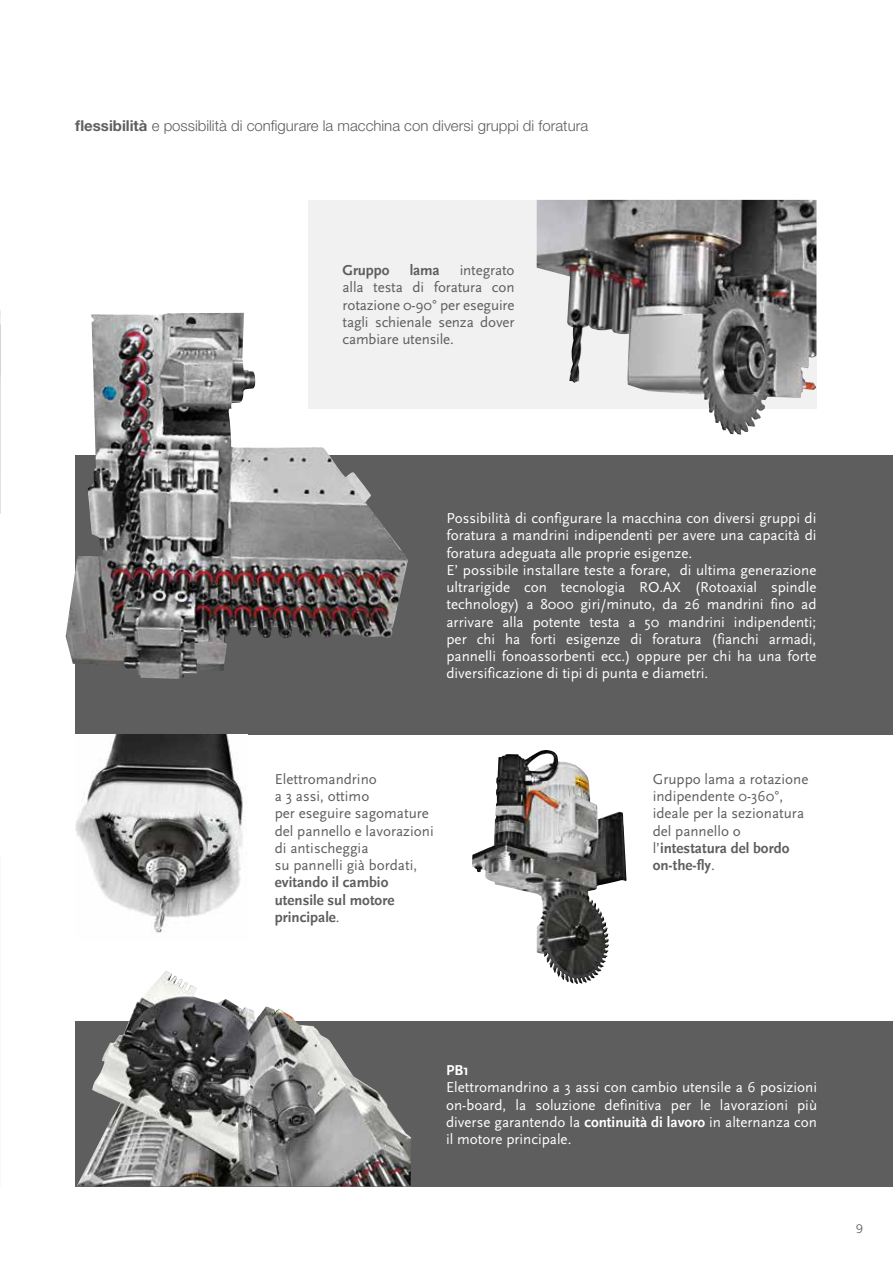
<style>
.page{position:relative;width:893px;height:1263px;background:#fff}
.page>*{position:absolute;margin:0;border:0;box-sizing:border-box;transform-origin:0 0}
.t1{font:15px/17.2px "Scala Sans";color:#fff}
.t2{font:15px/17.2px "Scala Sans";color:#5f5e5e}
.t3{font:300 15px "Helvetica Neue LT Std";color:#5f5e5e}
.t4{font:700 15px/17.2px "Scala Sans";color:#5f5e5e}
.t5{font:700 15px "Scala Sans";color:#fff}
.t6{font:12px "Trade Gothic LT Std";color:#646363}
.s1{font-weight:700}
.s2{font-weight:400}
</style>
<div class="page">
<div style="left:75px;top:456px;width:818px;height:279px;background:#5f5e5e"></div>
<div style="left:308px;top:200px;width:509px;height:208px;background:#f1f1f1"></div>
<div style="left:75px;top:1022px;width:818px;height:165px;background:#5f5e5e"></div>
<img style="left:0;top:310px;width:1px;height:203px">
<img style="left:66px;top:313px;width:342px;height:366px">
<img style="left:537px;top:200px;width:279px;height:235px">
<img style="left:77px;top:971px;width:334px;height:215px">
<img style="left:75px;top:734px;width:173px;height:199px">
<img style="left:472px;top:750px;width:88px;height:227px">
<p class="t3" style="left:75px;top:116px;width:515px"><span class="s1">flessibilità</span> e possibilità di configurare la macchina con diversi gruppi di foratura</p>
<p class="t4" style="left:343px;top:262px;width:48px">Gruppo</p>
<p class="t4" style="left:410px;top:262px;width:31px">lama</p>
<p class="t2" style="left:343px;top:262px;width:173px;text-align:justify;text-indent:117px">integrato alla testa di foratura con rotazione 0-90° per eseguire tagli schienale senza dover cambiare utensile.</p>
<p class="t1" style="left:446px;top:510px;width:371px">Possibilità di configurare la macchina con diversi gruppi di foratura a mandrini indipendenti per avere una capacità di foratura adeguata alle proprie esigenze.<br>E’ possibile installare teste a forare, di ultima generazione ultrarigide con tecnologia RO.AX (Rotoaxial spindle technology) a 8000 giri/minuto, da 26 mandrini fino ad arrivare alla potente testa a 50 mandrini indipendenti; per chi ha forti esigenze di foratura (fianchi armadi, pannelli fonoassorbenti ecc.) oppure per chi ha una forte diversificazione di tipi di punta e diametri.</p>
<p class="t2" style="left:275px;top:771px;width:160px">Elettromandrino<br>a 3 assi, ottimo<br>per eseguire sagomature del pannello e lavorazioni di antischeggia<br>su pannelli già bordati,</p>
<p class="t4" style="left:275px;top:874px;width:121px">evitando il cambio utensile sul motore principale<span class="s2">.</span></p>
<p class="t2" style="left:653px;top:771px;width:157px">Gruppo lama a rotazione indipendente 0-360°, ideale per la sezionatura del pannello o l’<span class="s1">intestatura del bordo on-the-fly</span>.</p>
<p class="t5" style="left:446px;top:1062px;width:25px">PB1</p>
<p class="t1" style="left:446px;top:1079px;width:372px;text-align:justify">Elettromandrino a 3 assi con cambio utensile a 6 posizioni on-board, la soluzione definitiva per le lavorazioni più diverse garantendo la <span class="s1">continuità di lavoro</span> in alternanza con il motore principale.</p>
<p class="t6" style="left:856px;top:1222px;width:9px">9</p>
</div>
